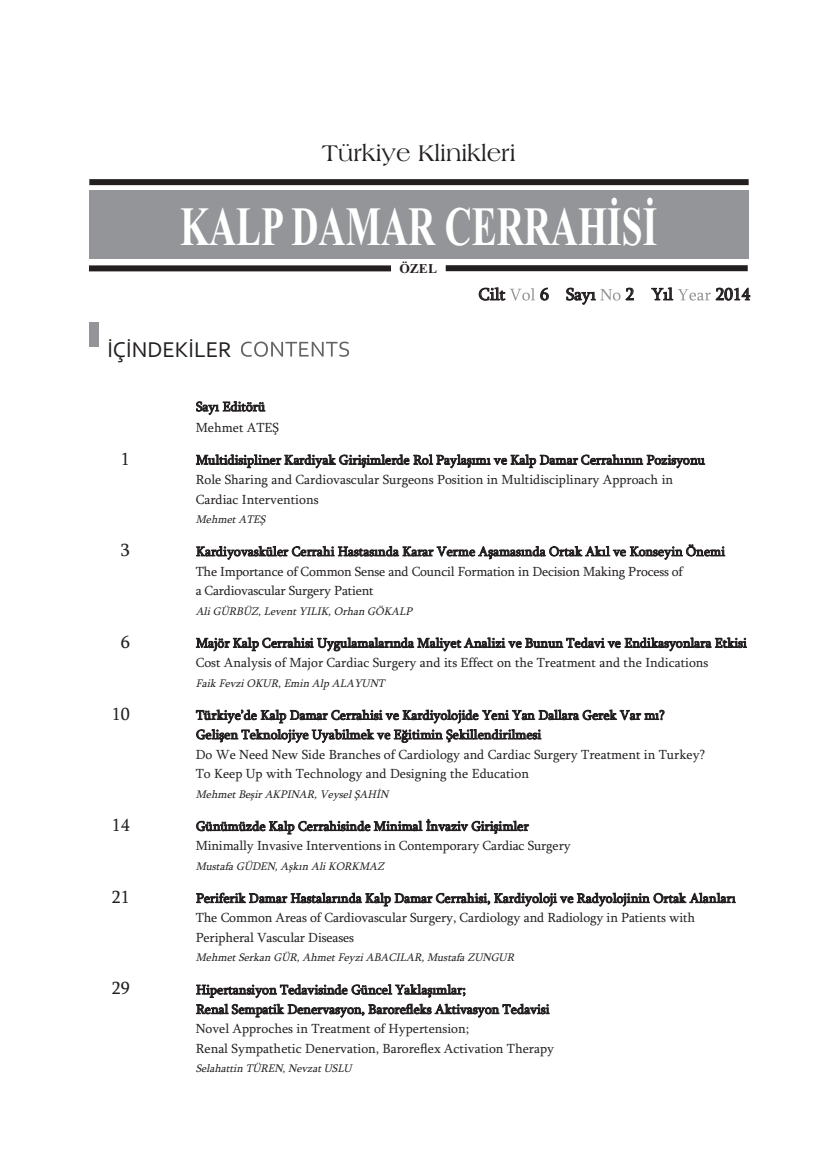
<style>
.page{position:relative;width:838px;height:1170px;background:#fff}
.page>*{position:absolute;margin:0;border:0;box-sizing:border-box;transform-origin:0 0}
.t1{font:700 55.35px "Times New Roman";color:#fff;scale:.68 1}
.t2{font:24px "Americana BT Roman";color:#231f20}
.t3{font:22.5px "Corbel";color:#231f20}
.t4{font:18px "Sylfaen";color:#231f20}
.t5{font:17.25px "Sylfaen";color:#231f20}
.t6{font:13.5px/19.6px "Sylfaen";color:#231f20}
.t7{font:700 13.5px "Times New Roman";color:#231f20}
.t8{font:italic 11.25px "Sylfaen";color:#231f20}
</style>
<div class="page">
<svg style="left:241px;top:341px;width:108px;height:16px"></svg>
<div style="left:89px;top:322px;width:10px;height:24px;background:#939598"></div>
<div style="left:89px;top:191px;width:659px;height:68px;background:#939598"></div>
<div style="left:89px;top:179px;width:659px;height:6px;background:#231f20"></div>
<div style="left:89px;top:265px;width:302px;height:6px;background:#231f20"></div>
<div style="left:446px;top:265px;width:301px;height:6px;background:#231f20"></div>
<svg style="left:509px;top:288px;width:26px;height:12px"></svg>
<svg style="left:600px;top:289px;width:20px;height:11px"></svg>
<svg style="left:677px;top:289px;width:34px;height:11px"></svg>
<h2 class="t2" style="left:322px;top:138px;width:195px">Türkiye Klinikleri</h2>
<h1 class="t1" style="left:180px;top:193px;width:703px">KALP DAMAR CERRAHİSİ</h1>
<p class="t7" style="left:399px;top:261px;width:39px">ÖZEL</p>
<p class="t5" style="left:478px;top:284px;width:28px">Cilt</p>
<p class="t5" style="left:540px;top:284px;width:57px">6 Sayı</p>
<p class="t5" style="left:625px;top:284px;width:49px">2 Yıl</p>
<p class="t5" style="left:715px;top:284px;width:36px">2014</p>
<h3 class="t3" style="left:107px;top:335px;width:126px">İÇİNDEKİLER</h3>
<p class="t6" style="left:196px;top:396px;width:85px;line-height:20.4px">Sayı Editörü<br>Mehmet ATEŞ</p>
<h3 class="t4" style="left:121px;top:448px;width:10px">1</h3>
<p class="t6" style="left:196px;top:450px;width:511px">Multidisipliner Kardiyak Girişimlerde Rol Paylaşımı ve Kalp Damar Cerrahının Pozisyonu<br>Role Sharing and Cardiovascular Surgeons Position in Multidisciplinary Approach in<br>Cardiac Interventions</p>
<p class="t8" style="left:196px;top:512px;width:74px">Mehmet ATEŞ</p>
<h3 class="t4" style="left:121px;top:539px;width:10px">3</h3>
<p class="t6" style="left:196px;top:541px;width:531px">Kardiyovasküler Cerrahi Hastasında Karar Verme Aşamasında Ortak Akıl ve Konseyin Önemi<br>The Importance of Common Sense and Council Formation in Decision Making Process of<br>a Cardiovascular Surgery Patient</p>
<p class="t8" style="left:196px;top:604px;width:221px">Ali GÜRBÜZ, Levent YILIK, Orhan GÖKALP</p>
<h3 class="t4" style="left:121px;top:631px;width:10px">6</h3>
<p class="t6" style="left:196px;top:633px;width:552px">Majör Kalp Cerrahisi Uygulamalarında Maliyet Analizi ve Bunun Tedavi ve Endikasyonlara Etkisi<br>Cost Analysis of Major Cardiac Surgery and its Effect on the Treatment and the Indications</p>
<p class="t8" style="left:196px;top:676px;width:194px">Faik Fevzi OKUR, Emin Alp ALAYUNT</p>
<h3 class="t4" style="left:112px;top:703px;width:19px">10</h3>
<p class="t6" style="left:196px;top:705px;width:511px">Türkiye’de Kalp Damar Cerrahisi ve Kardiyolojide Yeni Yan Dallara Gerek Var mı?<br>Gelişen Teknolojiye Uyabilmek ve Eğitimin Şekillendirilmesi<br>Do We Need New Side Branches of Cardiology and Cardiac Surgery Treatment in Turkey?<br>To Keep Up with Technology and Designing the Education</p>
<p class="t8" style="left:196px;top:787px;width:197px">Mehmet Beşir AKPINAR, Veysel ŞAHİN</p>
<h3 class="t4" style="left:112px;top:814px;width:19px">14</h3>
<p class="t6" style="left:196px;top:816px;width:376px">Günümüzde Kalp Cerrahisinde Minimal İnvaziv Girişimler<br>Minimally Invasive Interventions in Contemporary Cardiac Surgery</p>
<p class="t8" style="left:196px;top:859px;width:193px">Mustafa GÜDEN, Aşkın Ali KORKMAZ</p>
<h3 class="t4" style="left:112px;top:886px;width:19px">21</h3>
<p class="t6" style="left:196px;top:888px;width:541px">Periferik Damar Hastalarında Kalp Damar Cerrahisi, Kardiyoloji ve Radyolojinin Ortak Alanları<br>The Common Areas of Cardiovascular Surgery, Cardiology and Radiology in Patients with<br>Peripheral Vascular Diseases</p>
<p class="t8" style="left:196px;top:950px;width:323px">Mehmet Serkan GÜR, Ahmet Feyzi ABACILAR, Mustafa ZUNGUR</p>
<h3 class="t4" style="left:112px;top:977px;width:19px">29</h3>
<p class="t6" style="left:196px;top:979px;width:360px">Hipertansiyon Tedavisinde Güncel Yaklaşımlar;<br>Renal Sempatik Denervasyon, Barorefleks Aktivasyon Tedavisi Novel Approches in Treatment of Hypertension;<br>Renal Sympathetic Denervation, Baroreflex Activation Therapy</p>
<p class="t8" style="left:196px;top:1061px;width:161px">Selahattin TÜREN, Nevzat USLU</p>
</div>
